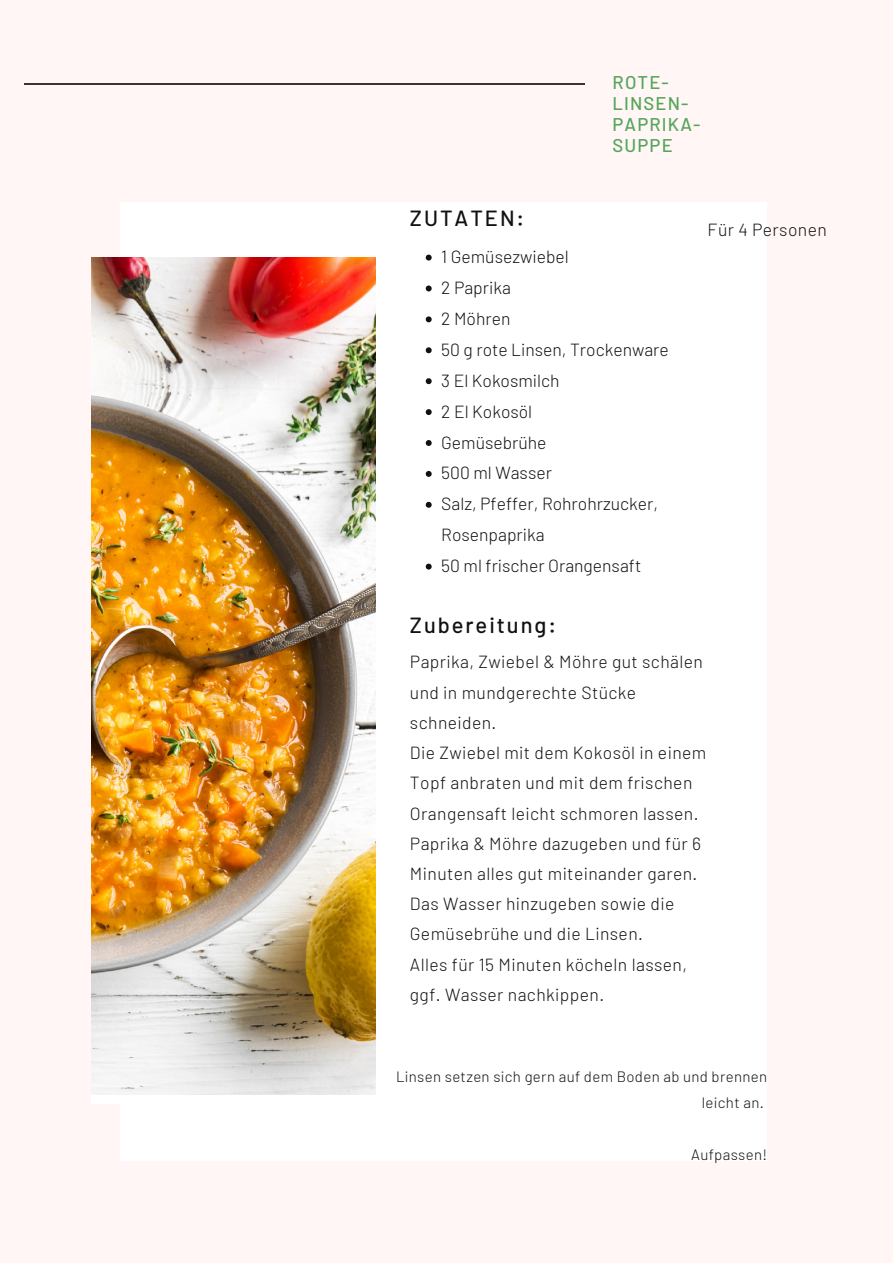
<style>
.page{position:relative;width:893px;height:1264px;background:#fff}
.page>*{position:absolute;margin:0;border:0;box-sizing:border-box;transform-origin:0 0}
.t1{font:500 21.9px "Barlow";letter-spacing:.09em;color:#121111}
.t2{font:500 18.45px "Barlow";letter-spacing:.065em;color:#55a65a}
.t3{font:300 17.55px/30.3px "Barlow";letter-spacing:.025em;color:#121111}
.t4{font:300 17.55px/30.9px "Barlow";color:#121111}
.t5{font:300 15px/25.8px "Barlow";letter-spacing:.025em;color:#121111;text-align:right}
</style>
<div class="page">
<div style="left:0;top:0;width:892px;height:1262px;background:#fff6f5"></div>
<div style="left:120px;top:202px;width:647px;height:958px;background:#fff"></div>
<svg style="left:425px;top:255px;width:6px;height:5px"></svg>
<svg style="left:425px;top:285px;width:6px;height:6px"></svg>
<svg style="left:425px;top:316px;width:6px;height:6px"></svg>
<svg style="left:425px;top:347px;width:6px;height:6px"></svg>
<svg style="left:425px;top:378px;width:6px;height:6px"></svg>
<svg style="left:425px;top:409px;width:6px;height:6px"></svg>
<svg style="left:425px;top:440px;width:6px;height:6px"></svg>
<svg style="left:425px;top:471px;width:6px;height:6px"></svg>
<svg style="left:425px;top:502px;width:6px;height:6px"></svg>
<svg style="left:425px;top:563px;width:6px;height:6px"></svg>
<div style="left:91px;top:395px;width:293px;height:708px;background:#fff"></div>
<img style="left:91px;top:257px;width:285px;height:837px">
<hr style="left:25px;top:83px;width:559px;height:1px;background:#383536">
<p class="t2" style="left:612px;top:71px;width:58px">ROTE-</p>
<p class="t2" style="left:612px;top:92px;width:77px">LINSEN-</p>
<p class="t2" style="left:612px;top:113px;width:89px">PAPRIKA-</p>
<p class="t2" style="left:612px;top:134px;width:62px">SUPPE</p>
<p class="t1" style="left:410px;top:204px;width:116px">ZUTATEN:</p>
<p class="t4" style="left:441px;top:241px;width:129px">1 Gemüsezwiebel</p>
<p class="t4" style="left:441px;top:271px;width:71px">2 Paprika</p>
<p class="t3" style="left:441px;top:303px;width:71px">2 Möhren</p>
<p class="t4" style="left:441px;top:333px;width:229px">50 g rote Linsen, Trockenware</p>
<p class="t4" style="left:441px;top:364px;width:120px">3 El Kokosmilch</p>
<p class="t4" style="left:441px;top:395px;width:92px">2 El Kokosöl</p>
<p class="t4" style="left:441px;top:426px;width:107px">Gemüsebrühe</p>
<p class="t4" style="left:441px;top:457px;width:112px">500 ml Wasser</p>
<p class="t4" style="left:441px;top:488px;width:218px">Salz, Pfeffer, Rohrohrzucker,<br>Rosenpaprika</p>
<p class="t4" style="left:441px;top:549px;width:201px">50 ml frischer Orangensaft</p>
<p class="t3" style="left:707px;top:213px;width:121px">Für 4 Personen</p>
<p class="t1" style="left:410px;top:611px;width:147px">Zubereitung:</p>
<p class="t3" style="left:410px;top:646px;width:294px">Paprika, Zwiebel &amp; Möhre gut schälen und in mundgerechte Stücke schneiden.</p>
<p class="t3" style="left:410px;top:736px;width:298px">Die Zwiebel mit dem Kokosöl in einem<br>Topf anbraten und mit dem frischen<br>Orangensaft leicht schmoren lassen.</p>
<p class="t3" style="left:410px;top:827px;width:292px">Paprika &amp; Möhre dazugeben und für 6<br>Minuten alles gut miteinander garen.</p>
<p class="t3" style="left:410px;top:888px;width:266px">Das Wasser hinzugeben sowie die<br>Gemüsebrühe und die Linsen.</p>
<p class="t3" style="left:410px;top:948px;width:278px">Alles für 15 Minuten köcheln lassen, ggf. Wasser nachkippen.</p>
<p class="t5" style="left:396px;top:1063px;width:372px">Linsen setzen sich gern auf dem Boden ab und brennen leicht an.</p>
<p class="t5" style="left:691px;top:1140px;width:77px">Aufpassen!</p>
</div>
